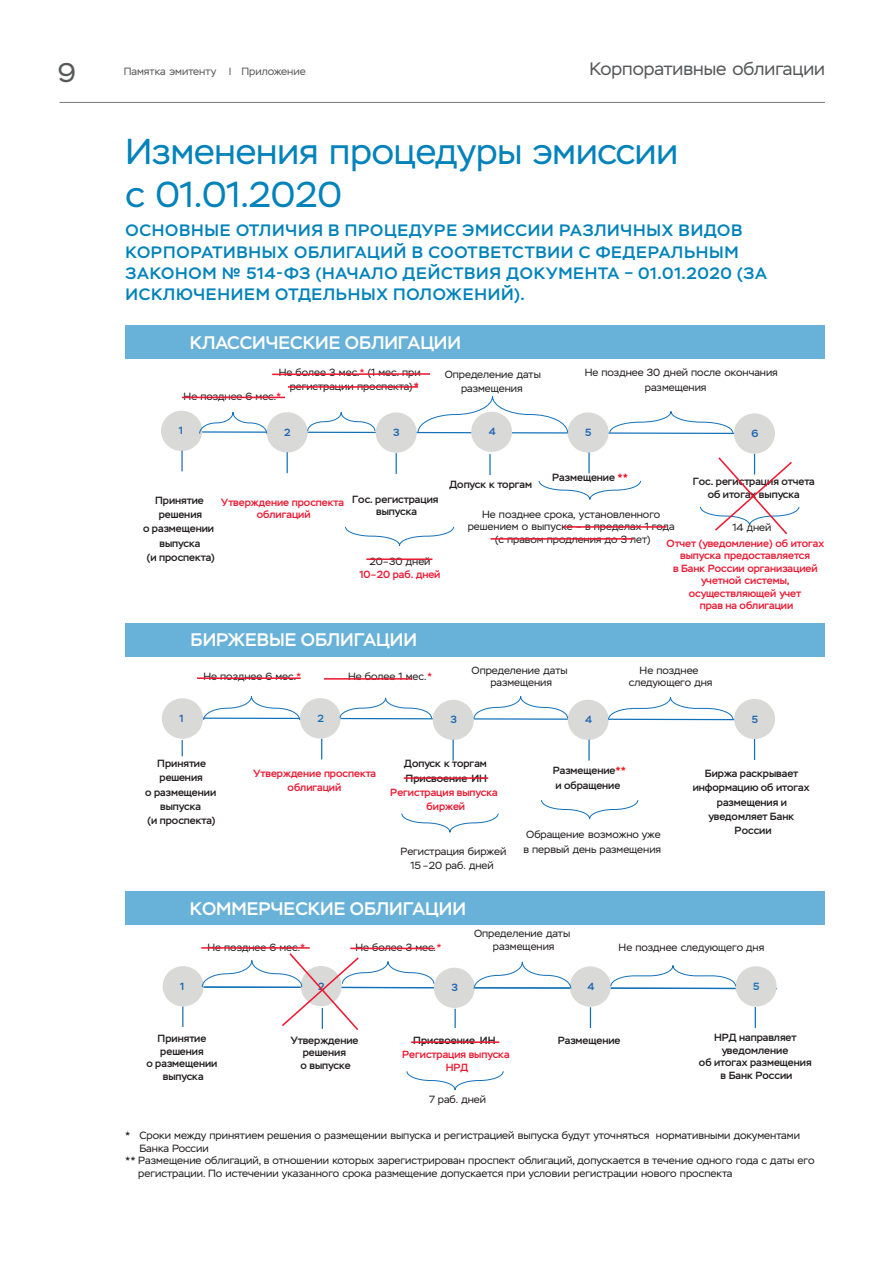
<style>
.page{position:relative;width:893px;height:1263px;background:#fff}
.page>*{position:absolute;margin:0;border:0;box-sizing:border-box;transform-origin:0 0}
.t1{font:36px/42.8px "Stem";color:#0082ba}
.t2{font:27px "Stem";color:#57585a}
.t3{font:500 18.15px "Stem";color:#fff}
.t4{font:18px "Stem";color:#57585a}
.t5{font:500 16.5px/21.3px "Stem";letter-spacing:.045em;color:#0082ba}
.t6{font:10.5px "Stem";color:#231f20}
.t7{font:10.5px "Stem";color:#57585a}
.t8{font:10.35px/14.2px "Stem";letter-spacing:-.005em;color:#231f20;text-align:center}
.t9{font:500 10.35px/14.2px "Stem";letter-spacing:-.005em;color:#231f20;text-align:center}
.t10{font:500 10.35px/12.5px "Stem";letter-spacing:-.005em;color:#ed1a33;text-align:center}
.t11{font:500 10.35px "Stem";color:#1965b0}
.t12{font:500 10.35px "Stem";color:#1371b9}
.s1{color:#ed1a33}
.s2{font-weight:500;color:#ed1a33}
.s3{color:#ee2123}
</style>
<div class="page">
<hr style="left:60px;top:102px;width:765px;height:1px;background:#76787b">
<div style="left:161px;top:411px;width:41px;height:40px;background:#d9d9d8;border-radius:50%"></div>
<div style="left:267px;top:412px;width:41px;height:41px;background:#d9d9d8;border-radius:50%"></div>
<div style="left:376px;top:412px;width:41px;height:41px;background:#d9d9d8;border-radius:50%"></div>
<div style="left:568px;top:412px;width:41px;height:41px;background:#d9d9d8;border-radius:50%"></div>
<div style="left:734px;top:413px;width:41px;height:41px;background:#d9d9d8;border-radius:50%"></div>
<svg style="left:181px;top:451px;width:2px;height:20px"></svg>
<svg style="left:287px;top:452px;width:1px;height:21px"></svg>
<svg style="left:396px;top:453px;width:1px;height:21px"></svg>
<svg style="left:588px;top:452px;width:2px;height:21px"></svg>
<svg style="left:345px;top:526px;width:109px;height:20px"></svg>
<svg style="left:538px;top:480px;width:103px;height:20px"></svg>
<div style="left:162px;top:698px;width:41px;height:41px;background:#d9d9d8;border-radius:50%"></div>
<div style="left:300px;top:698px;width:41px;height:40px;background:#d9d9d8;border-radius:50%"></div>
<div style="left:433px;top:700px;width:41px;height:40px;background:#d9d9d8;border-radius:50%"></div>
<div style="left:568px;top:700px;width:41px;height:40px;background:#d9d9d8;border-radius:50%"></div>
<div style="left:734px;top:699px;width:41px;height:40px;background:#d9d9d8;border-radius:50%"></div>
<svg style="left:182px;top:740px;width:1px;height:16px"></svg>
<svg style="left:321px;top:739px;width:1px;height:20px"></svg>
<svg style="left:452px;top:740px;width:2px;height:20px"></svg>
<svg style="left:588px;top:740px;width:2px;height:20px"></svg>
<svg style="left:754px;top:739px;width:1px;height:21px"></svg>
<svg style="left:401px;top:813px;width:98px;height:20px"></svg>
<svg style="left:541px;top:800px;width:98px;height:20px"></svg>
<div style="left:125px;top:623px;width:700px;height:33px;background:#68b1d8"></div>
<div style="left:125px;top:891px;width:700px;height:34px;background:#68b1d8"></div>
<svg style="left:406px;top:1071px;width:98px;height:20px"></svg>
<svg style="left:162px;top:696px;width:589px;height:25px"></svg>
<div style="left:471px;top:412px;width:41px;height:40px;background:#d9d9d8;border-radius:50%"></div>
<svg style="left:489px;top:454px;width:2px;height:21px"></svg>
<svg style="left:161px;top:395px;width:614px;height:40px"></svg>
<hr style="left:491px;top:538px;width:143px;height:2px;background:#ed1a33">
<hr style="left:564px;top:526px;width:102px;height:2px;background:#ed1a33">
<hr style="left:404px;top:777px;width:84px;height:2px;background:#ed1a33">
<hr style="left:411px;top:1041px;width:88px;height:2px;background:#ed1a33">
<svg style="left:700px;top:454px;width:100px;height:81px"></svg>
<hr style="left:366px;top:558px;width:66px;height:2px;background:#ed1a33">
<hr style="left:182px;top:397px;width:103px;height:1px;background:#ed1a33">
<hr style="left:272px;top:373px;width:158px;height:2px;background:#ed1a33">
<svg style="left:162px;top:953px;width:616px;height:77px"></svg>
<hr style="left:197px;top:677px;width:104px;height:2px;background:#ed1a33">
<hr style="left:324px;top:678px;width:88px;height:2px;background:#ed1a33">
<hr style="left:201px;top:947px;width:109px;height:2px;background:#ed1a33">
<hr style="left:350px;top:948px;width:85px;height:1px;background:#ed1a33">
<hr style="left:288px;top:386px;width:130px;height:2px;background:#ed1a33">
<div style="left:125px;top:325px;width:700px;height:34px;background:#68b1d8"></div>
<h2 class="t2" style="left:58px;top:56px;width:20px">9</h2>
<p class="t7" style="left:124px;top:66px;width:94px">Памятка эмитенту</p>
<h3 class="t4" style="left:589px;top:58px;width:237px">Корпоративные облигации</h3>
<p class="t7" style="left:229px;top:66px;width:79px">| Приложение</p>
<h1 class="t1" style="left:125px;top:131px;width:554px">Изменения процедуры эмиссии с 01.01.2020</h1>
<h3 class="t5" style="left:126px;top:220px;width:643px">основные отличия в процедуре эмиссии различных видов Корпоративных облигаций в соответствии с федеральным заКоном № 514-фз (начало действия доКумента – 01.01.2020 (за исКлючением отдельных положений).</h3>
<h3 class="t3" style="left:190px;top:331px;width:273px">КЛАССИЧЕСКИЕ ОБЛИГАЦИИ</h3>
<p class="t8" style="left:279px;top:365px;width:143px;text-align:right">Не более 3 мес.<span class="s1">*</span> (1 мес. при регистрации проспекта)<span class="s2">*</span></p>
<p class="t8" style="left:445px;top:367px;width:98px">Определение даты размещения</p>
<p class="t8" style="left:184px;top:389px;width:99px">Не позднее 6 мес.<span class="s1">*</span></p>
<p class="t8" style="left:645px;top:366px;width:134px;text-align:left;text-indent:-60px">Не позднее 30 дней после окончания размещения</p>
<p class="t11" style="left:179px;top:424px;width:6px">1</p>
<p class="t11" style="left:284px;top:426px;width:8px">2</p>
<p class="t11" style="left:393px;top:426px;width:8px">3</p>
<p class="t11" style="left:585px;top:426px;width:8px">5</p>
<p class="t11" style="left:752px;top:427px;width:8px">6</p>
<p class="t11" style="left:489px;top:425px;width:8px">4</p>
<p class="t9" style="left:143px;top:493px;width:73px">Принятие решения<br>о размещении выпуска<br>(и проспекта)</p>
<p class="t10" style="left:221px;top:496px;width:124px">Утверждение проспекта облигаций</p>
<p class="t9" style="left:352px;top:493px;width:88px;line-height:12.5px">Гос. регистрация выпуска</p>
<p class="t8" style="left:369px;top:554px;width:63px">20–30 дней</p>
<p class="t10" style="left:359px;top:568px;width:83px">10–20 раб. дней</p>
<h3 class="t3" style="left:191px;top:629px;width:228px">БИРЖЕВЫЕ ОБЛИГАЦИИ</h3>
<p class="t8" style="left:348px;top:669px;width:86px">Не более 1 мес.<span class="s1">*</span></p>
<p class="t8" style="left:203px;top:669px;width:99px">Не позднее 6 мес.<span class="s1">*</span></p>
<p class="t9" style="left:552px;top:470px;width:77px">Размещение <span class="s1">**</span></p>
<p class="t9" style="left:449px;top:478px;width:84px">Допуск к торгам</p>
<p class="t9" style="left:693px;top:476px;width:124px;line-height:12.5px">Гос. регистрация отчета об итогах выпуска</p>
<p class="t10" style="left:667px;top:537px;width:159px">Отчет (уведомление) об итогах выпуска предоставляется<br>в Банк России организацией учетной системы, осуществляющей учет<br>прав на облигации</p>
<p class="t8" style="left:468px;top:508px;width:208px;line-height:12.5px">Не позднее срока, установленного решением о выпуске – в пределах 1 года (с правом продления до 3 лет)</p>
<p class="t8" style="left:732px;top:521px;width:40px">14 дней</p>
<p class="t8" style="left:472px;top:664px;width:98px;line-height:12.5px">Определение даты размещения</p>
<p class="t8" style="left:629px;top:664px;width:85px;line-height:12.5px">Не позднее следующего дня</p>
<p class="t11" style="left:180px;top:712px;width:6px">1</p>
<p class="t12" style="left:317px;top:712px;width:8px">2</p>
<p class="t11" style="left:450px;top:713px;width:8px">3</p>
<p class="t11" style="left:585px;top:713px;width:8px">4</p>
<p class="t11" style="left:752px;top:712px;width:8px">5</p>
<p class="t9" style="left:145px;top:756px;width:73px">Принятие решения<br>о размещении выпуска<br>(и проспекта)</p>
<p class="t9" style="left:404px;top:757px;width:84px;text-align:left">Допуск к торгам<br>Присвоение ИН</p>
<p class="t9" style="left:553px;top:764px;width:75px;text-align:left">Размещение<span class="s3">** </span>и обращение</p>
<p class="t9" style="left:693px;top:766px;width:118px">Биржа раскрывает информацию об итогах размещения и уведомляет Банк<br>России</p>
<p class="t10" style="left:253px;top:766px;width:124px;line-height:14.2px">Утверждение проспекта облигаций</p>
<p class="t10" style="left:390px;top:785px;width:109px;line-height:14.2px">Регистрация выпуска биржей</p>
<p class="t8" style="left:524px;top:828px;width:139px;text-align:left">Обращение возможно уже в первый день размещения</p>
<p class="t8" style="left:400px;top:844px;width:107px">Регистрация биржей<br>15–20 раб. дней</p>
<h3 class="t3" style="left:190px;top:897px;width:277px">КОММЕРЧЕСКИЕ ОБЛИГАЦИИ</h3>
<p class="t8" style="left:208px;top:940px;width:99px">Не позднее 6 мес.<span class="s1">*</span></p>
<p class="t8" style="left:355px;top:940px;width:88px">Не более 3 мес.<span class="s1">*</span></p>
<p class="t8" style="left:474px;top:928px;width:98px;line-height:12.5px">Определение даты размещения</p>
<p class="t11" style="left:180px;top:980px;width:6px">1</p>
<p class="t11" style="left:318px;top:980px;width:8px">2</p>
<p class="t11" style="left:451px;top:981px;width:8px">3</p>
<p class="t11" style="left:587px;top:980px;width:8px">4</p>
<p class="t8" style="left:619px;top:940px;width:147px">Не позднее следующего дня</p>
<p class="t12" style="left:753px;top:980px;width:8px">5</p>
<p class="t9" style="left:146px;top:1033px;width:73px;line-height:12.5px">Принятие решения<br>о размещении выпуска</p>
<p class="t9" style="left:290px;top:1034px;width:70px;line-height:12.5px">Утверждение решения<br>о выпуске</p>
<p class="t9" style="left:413px;top:1033px;width:84px">Присвоение ИН</p>
<p class="t10" style="left:402px;top:1048px;width:109px">Регистрация выпуска<br>НРД</p>
<p class="t8" style="left:429px;top:1092px;width:58px">7 раб. дней</p>
<p class="t9" style="left:558px;top:1034px;width:64px">Размещение</p>
<p class="t9" style="left:699px;top:1032px;width:114px;line-height:12.5px">НРД направляет уведомление<br>об итогах размещения в Банк России</p>
<p class="t6" style="left:125px;top:1129px;width:676px">* Сроки между принятием решения о размещении выпуска и регистрацией выпуска будут уточняться нормативными документами</p>
<p class="t6" style="left:139px;top:1142px;width:71px">Банка России</p>
<p class="t6" style="left:125px;top:1154px;width:691px">** Размещение облигаций, в отношении которых зарегистрирован проспект облигаций, допускается в течение одного года с даты его</p>
<p class="t6" style="left:138px;top:1167px;width:596px">регистрации. По истечении указанного срока размещение допускается при условии регистрации нового проспекта</p>
</div>
